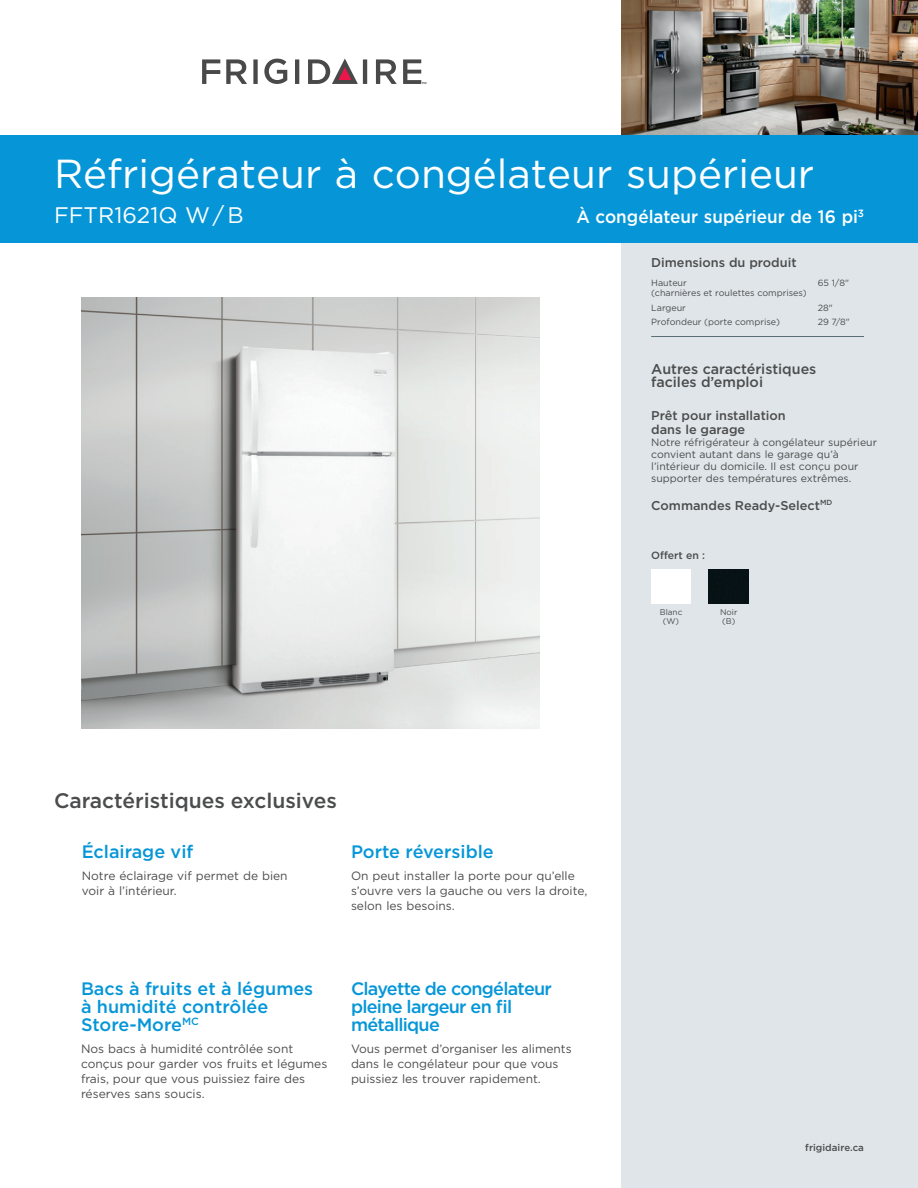
<style>
.page{position:relative;width:918px;height:1188px;background:#fff}
.page>*{position:absolute;margin:0;border:0;box-sizing:border-box;transform-origin:0 0}
.t1{font:40.5px "Gotham";color:#fff}
.t2{font:22.5px "Gotham";color:#fff}
.t3{font:500 21px "Gotham";color:#4b4c4d}
.t4{font:500 18px/18px "Gotham";letter-spacing:-.015em;color:#0696d7}
.t5{font:500 18px/18px "Gotham";letter-spacing:-.04em;color:#0696d7}
.t6{font:500 18px "Gotham";color:#fff;scale:.95 1}
.t7{font:500 14.25px/13.5px "Gotham";color:#4b4c4d}
.t8{font:500 12.75px/14.2px "Gotham";color:#4b4c4d}
.t9{font:12px/15px "Gotham";color:#4b4c4d}
.t10{font:10.5px/12px "Gotham";color:#4b4c4d}
.t11{font:500 10.5px "Gotham";color:#4b4c4d}
.t12{font:500 9.75px "Gotham";letter-spacing:.005em;color:#4b4c4d}
.t13{font:9px/14.5px "Gotham";color:#4b4c4d}
.t14{font:8.25px/9px "Gotham";color:#4b4c4d;text-align:center}
</style>
<div class="page">
<div style="left:621px;top:0;width:297px;height:1188px;background:#dfe5e9"></div>
<img style="left:621px;top:0;width:297px;height:135px">
<hr style="left:651px;top:336px;width:213px;height:1px;background:#5b6f7b">
<div style="left:0;top:135px;width:918px;height:108px;background:#0696d7"></div>
<svg style="left:264px;top:59px;width:23px;height:25px"></svg>
<svg style="left:202px;top:59px;width:18px;height:25px"></svg>
<svg style="left:226px;top:59px;width:21px;height:25px"></svg>
<svg style="left:253px;top:59px;width:5px;height:25px"></svg>
<svg style="left:295px;top:59px;width:4px;height:25px"></svg>
<svg style="left:376px;top:59px;width:21px;height:25px"></svg>
<svg style="left:308px;top:59px;width:59px;height:25px"></svg>
<svg style="left:403px;top:59px;width:24px;height:25px"></svg>
<img style="left:81px;top:297px;width:459px;height:432px">
<div style="left:651px;top:569px;width:40px;height:35px;background:#fff"></div>
<img style="left:709px;top:569px;width:40px;height:35px">
<h1 class="t1" style="left:54px;top:147px;width:762px">Réfrigérateur à congélateur supérieur</h1>
<h3 class="t6" style="left:576px;top:205px;width:304px">À congélateur supérieur de 16 pi<sup>3</sup></h3>
<h2 class="t2" style="left:54px;top:201px;width:191px">FFTR1621Q W / B</h2>
<p class="t8" style="left:651px;top:255px;width:147px">Dimensions du produit</p>
<p class="t13" style="left:651px;top:276px;width:37px">Hauteur</p>
<p class="t13" style="left:818px;top:276px;width:33px">65 1/8"</p>
<p class="t13" style="left:651px;top:285px;width:157px">(charnières et roulettes comprises)<br>Largeur</p>
<p class="t13" style="left:818px;top:300px;width:17px">28"</p>
<p class="t13" style="left:651px;top:315px;width:130px">Profondeur (porte comprise)</p>
<p class="t13" style="left:818px;top:315px;width:34px">29 7/8"</p>
<p class="t7" style="left:651px;top:362px;width:167px">Autres caractéristiques faciles d’emploi</p>
<p class="t8" style="left:651px;top:408px;width:136px">Prêt pour installation dans le garage</p>
<p class="t10" style="left:651px;top:436px;width:227px">Notre réfrigérateur à congélateur supérieur convient autant dans le garage qu’à l’intérieur du domicile. Il est conçu pour supporter des températures extrêmes.</p>
<p class="t8" style="left:651px;top:498px;width:183px">Commandes Ready-Select<sup>MD</sup></p>
<p class="t11" style="left:651px;top:549px;width:55px">Offert en :</p>
<h3 class="t3" style="left:54px;top:787px;width:285px">Caractéristiques exclusives</h3>
<h3 class="t4" style="left:82px;top:843px;width:113px">Éclairage vif</h3>
<p class="t9" style="left:82px;top:868px;width:207px">Notre éclairage vif permet de bien voir à l’intérieur.</p>
<h3 class="t4" style="left:351px;top:843px;width:144px">Porte réversible</h3>
<p class="t9" style="left:351px;top:868px;width:238px">On peut installer la porte pour qu’elle s’ouvre vers la gauche ou vers la droite, selon les besoins.</p>
<h3 class="t4" style="left:81px;top:979px;width:234px">Bacs à fruits et à légumes à humidité contrôlée<br>Store-More<sup>MC</sup></h3>
<p class="t9" style="left:81px;top:1041px;width:248px">Nos bacs à humidité contrôlée sont conçus pour garder vos fruits et légumes frais, pour que vous puissiez faire des réserves sans soucis.</p>
<h3 class="t5" style="left:351px;top:979px;width:203px">Clayette de congélateur pleine largeur en fil métallique</h3>
<p class="t9" style="left:351px;top:1041px;width:222px">Vous permet d’organiser les aliments dans le congélateur pour que vous puissiez les trouver rapidement.</p>
<p class="t14" style="left:660px;top:607px;width:24px">Blanc (W)</p>
<p class="t14" style="left:720px;top:607px;width:19px;text-align:left">Noir (B)</p>
<p class="t12" style="left:805px;top:1141px;width:60px">frigidaire.ca</p>
</div>
